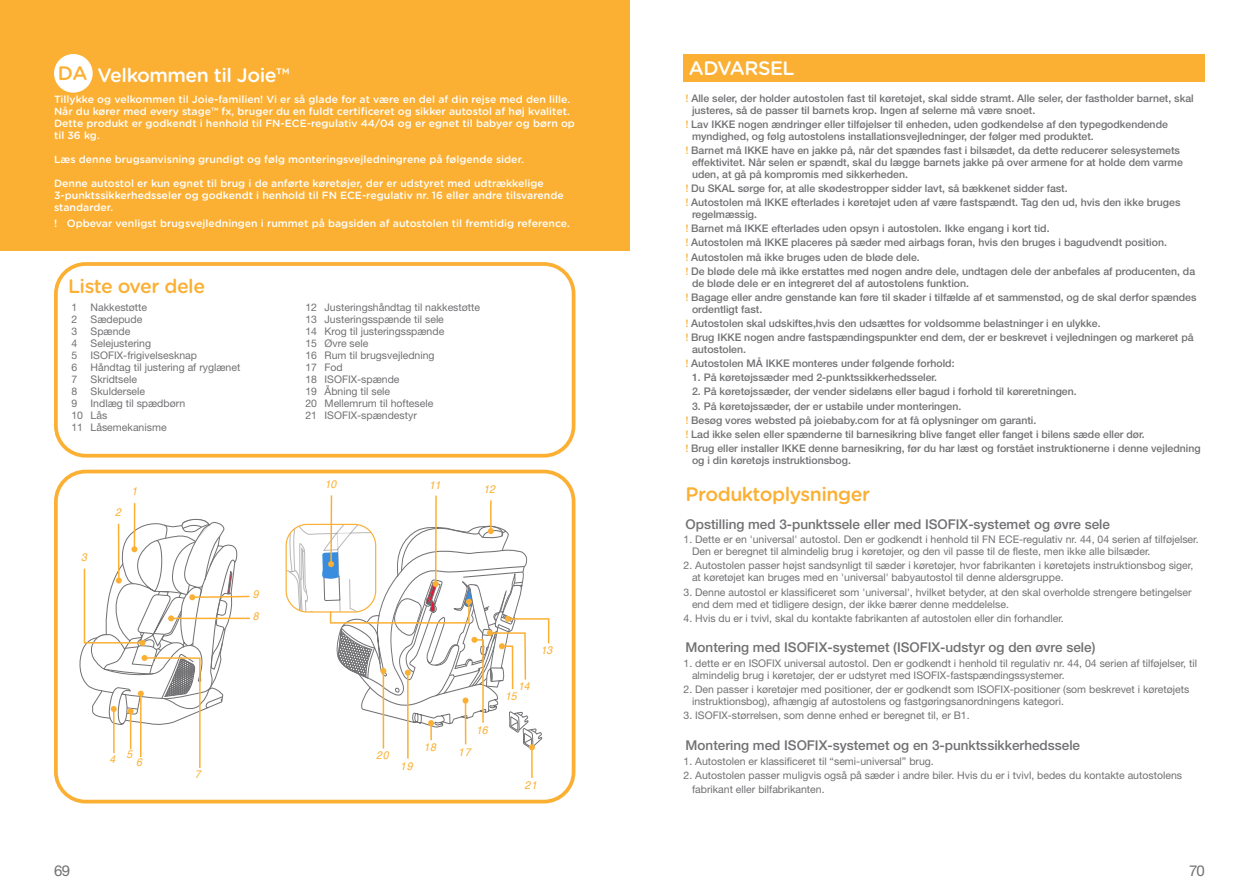
<style>
.page{position:relative;width:1259px;height:893px;background:#fff}
.page>*{position:absolute;margin:0;border:0;box-sizing:border-box;transform-origin:0 0}
.t1{font:500 19.5px "Gotham Rounded";letter-spacing:-.025em;color:#fbb034}
.t2{font:500 19.5px "Gotham Rounded";letter-spacing:-.025em;color:#fff}
.t3{font:15px "Helvetica Neue LT Std";color:#717073}
.t4{font:500 13.5px "Helvetica Neue LT Std";color:#717073}
.t5{font:italic 10.95px "Helvetica";letter-spacing:-.01em;color:#fbb034;scale:.95 1}
.t6{font:500 10.5px/14.1px "Helvetica Neue LT Std";color:#717073}
.t7{font:10.5px/12px "Helvetica Neue LT Std";color:#717073}
.t8{font:500 10.5px/12px "Gotham Rounded";color:#fff}
.s1{color:#fbb034}
.s2{font-family:"Gotham Rounded";color:#fbb034}
</style>
<div class="page">
<div style="left:0;top:0;width:629px;height:250px;background:#fbb034"></div>
<div style="left:54px;top:262px;width:521px;height:196px;border:4px solid #fbb034;border-radius:30px"></div>
<div style="left:54px;top:54px;width:39px;height:39px;background:#fff;border-radius:50%"></div>
<div style="left:683px;top:54px;width:522px;height:28px;background:#fbb034"></div>
<div style="left:54px;top:470px;width:521px;height:333px;border:4px solid #fbb034;border-radius:30px"></div>
<hr style="left:134px;top:503px;width:1px;height:46px;background:#fbb034">
<svg style="left:79px;top:519px;width:171px;height:249px"></svg>
<hr style="left:407px;top:673px;width:2px;height:86px;background:#fbb034">
<hr style="left:490px;top:500px;width:1px;height:31px;background:#fbb034">
<hr style="left:435px;top:496px;width:2px;height:88px;background:#fbb034">
<hr style="left:531px;top:747px;width:2px;height:31px;background:#fbb034">
<hr style="left:330px;top:495px;width:2px;height:69px;background:#fbb034">
<svg style="left:286px;top:524px;width:264px;height:226px"></svg>
<h1 class="t2" style="left:58px;top:61px;width:233px"><span class="s1">DA</span> Velkommen til Joie™</h1>
<p class="t8" style="left:54px;top:92px;width:522px">Tillykke og velkommen til Joie-familien! Vi er så glade for at være en del af din rejse med den lille.<br>Når du kører med every stage™ fx, bruger du en fuldt certificeret og sikker autostol af høj kvalitet.<br>Dette produkt er godkendt i henhold til FN-ECE-regulativ 44/04 og er egnet til babyer og børn op til 36 kg.</p>
<p class="t8" style="left:54px;top:152px;width:471px">Læs denne brugsanvisning grundigt og følg monteringsvejledningrene på følgende sider.</p>
<p class="t8" style="left:54px;top:176px;width:511px">Denne autostol er kun egnet til brug i de anførte køretøjer, der er udstyret med udtrækkelige<br>3-punktssikkerhedsseler og godkendt i henhold til FN ECE-regulativ nr. 16 eller andre tilsvarende standarder.</p>
<p class="t8" style="left:54px;top:217px;width:517px">! Opbevar venligst brugsvejledningen i rummet på bagsiden af autostolen til fremtidig reference.</p>
<h1 class="t1" style="left:68px;top:272px;width:139px">Liste over dele</h1>
<p class="t7" style="left:71px;top:301px;width:7px">1</p>
<p class="t7" style="left:91px;top:301px;width:58px">Nakkestøtte</p>
<p class="t7" style="left:71px;top:313px;width:7px">2</p>
<p class="t7" style="left:91px;top:313px;width:53px">Sædepude</p>
<p class="t7" style="left:71px;top:325px;width:7px">3</p>
<p class="t7" style="left:91px;top:325px;width:41px">Spænde</p>
<p class="t7" style="left:71px;top:337px;width:7px">4</p>
<p class="t7" style="left:91px;top:337px;width:62px">Selejustering</p>
<p class="t7" style="left:71px;top:349px;width:7px">5</p>
<p class="t7" style="left:91px;top:349px;width:108px">ISOFIX-frigivelsesknap</p>
<p class="t7" style="left:71px;top:361px;width:7px">6</p>
<p class="t7" style="left:91px;top:361px;width:151px">Håndtag til justering af ryglænet</p>
<p class="t7" style="left:71px;top:373px;width:7px">7</p>
<p class="t7" style="left:91px;top:373px;width:48px">Skridtsele</p>
<p class="t7" style="left:71px;top:385px;width:7px">8</p>
<p class="t7" style="left:91px;top:385px;width:56px">Skuldersele</p>
<p class="t7" style="left:71px;top:397px;width:7px">9</p>
<p class="t7" style="left:71px;top:397px;width:115px;text-indent:19px">Indlæg til spædbørn<br>10 Lås<br>11 Låsemekanisme</p>
<p class="t7" style="left:305px;top:301px;width:176px">12 Justeringshåndtag til nakkestøtte<br>13 Justeringsspænde til sele<br>14 Krog til justeringsspænde<br>15 Øvre sele<br>16 Rum til brugsvejledning<br>17 Fod<br>18 ISOFIX-spænde<br>19 Åbning til sele<br>20 Mellemrum til hoftesele<br>21 ISOFIX-spændestyr</p>
<p class="t5" style="left:81px;top:549px;width:8px">3</p>
<p class="t5" style="left:115px;top:503px;width:8px">2</p>
<p class="t5" style="left:131px;top:482px;width:8px">1</p>
<p class="t5" style="left:325px;top:476px;width:14px">10</p>
<p class="t5" style="left:429px;top:476px;width:14px">11</p>
<p class="t5" style="left:483px;top:481px;width:14px">12</p>
<p class="t5" style="left:253px;top:585px;width:8px">9</p>
<p class="t5" style="left:253px;top:607px;width:8px">8</p>
<p class="t5" style="left:476px;top:721px;width:14px">16</p>
<p class="t5" style="left:424px;top:738px;width:15px">18</p>
<p class="t5" style="left:126px;top:746px;width:8px">5</p>
<p class="t5" style="left:458px;top:743px;width:15px">17</p>
<p class="t5" style="left:400px;top:757px;width:15px">19</p>
<p class="t5" style="left:376px;top:747px;width:15px">20</p>
<p class="t5" style="left:109px;top:750px;width:8px">4</p>
<p class="t5" style="left:136px;top:754px;width:8px">6</p>
<p class="t5" style="left:195px;top:766px;width:8px">7</p>
<p class="t5" style="left:518px;top:677px;width:14px">14</p>
<p class="t5" style="left:505px;top:687px;width:14px">15</p>
<p class="t5" style="left:541px;top:641px;width:14px">13</p>
<p class="t5" style="left:524px;top:776px;width:15px">21</p>
<h1 class="t2" style="left:689px;top:54px;width:107px">ADVARSEL</h1>
<p class="t6" style="left:692px;top:92px;width:503px;line-height:12px;text-indent:-6px"><span class="s2">!</span> Alle seler, der holder autostolen fast til køretøjet, skal sidde stramt. Alle seler, der fastholder barnet, skal justeres, så de passer til barnets krop. Ingen af selerne må være snoet.</p>
<p class="t6" style="left:692px;top:118px;width:477px;line-height:12px;text-indent:-6px"><span class="s2">!</span> Lav IKKE nogen ændringer eller tilføjelser til enheden, uden godkendelse af den typegodkendende myndighed, og følg autostolens installationsvejledninger, der følger med produktet.</p>
<p class="t6" style="left:692px;top:144px;width:492px;line-height:12px;text-indent:-6px"><span class="s2">!</span> Barnet må IKKE have en jakke på, når det spændes fast i bilsædet, da dette reducerer selesystemets effektivitet. Når selen er spændt, skal du lægge barnets jakke på over armene for at holde dem varme uden, at gå på kompromis med sikkerheden.</p>
<p class="t6" style="left:685px;top:181px;width:496px"><span class="s2">!</span> Du SKAL sørge for, at alle skødestropper sidder lavt, så bækkenet sidder fast.<br><span class="s2">!</span> Autostolen må IKKE efterlades i køretøjet uden af være fastspændt. Tag den ud, hvis den ikke bruges</p>
<p class="t6" style="left:685px;top:207px;width:511px;text-indent:6px">regelmæssig.<br><span class="s2">!</span> Barnet må IKKE efterlades uden opsyn i autostolen. Ikke engang i kort tid.<br><span class="s2">!</span> Autostolen må IKKE placeres på sæder med airbags foran, hvis den bruges i bagudvendt position.<br><span class="s2">!</span> Autostolen må ikke bruges uden de bløde dele.<br><span class="s2">!</span> De bløde dele må ikke erstattes med nogen andre dele, undtagen dele der anbefales af producenten, da</p>
<p class="t6" style="left:685px;top:276px;width:512px;text-indent:6px">de bløde dele er en integreret del af autostolens funktion.<br><span class="s2">!</span> Bagage eller andre genstande kan føre til skader i tilfælde af et sammenstød, og de skal derfor spændes</p>
<p class="t6" style="left:685px;top:302px;width:509px;text-indent:6px">ordentligt fast.<br><span class="s2">!</span> Autostolen skal udskiftes,hvis den udsættes for voldsomme belastninger i en ulykke.<br><span class="s2">!</span> Brug IKKE nogen andre fastspændingspunkter end dem, der er beskrevet i vejledningen og markeret på</p>
<p class="t6" style="left:685px;top:342px;width:270px;text-indent:6px">autostolen.<br><span class="s2">!</span> Autostolen MÅ IKKE monteres under følgende forhold:</p>
<p class="t6" style="left:692px;top:370px;width:247px">1. På køretøjssæder med 2-punktssikkerhedsseler.</p>
<p class="t6" style="left:692px;top:384px;width:386px">2. På køretøjssæder, der vender sidelæns eller bagud i forhold til køreretningen.</p>
<p class="t6" style="left:685px;top:399px;width:516px;text-indent:6px">3. På køretøjssæder, der er ustabile under monteringen.<br><span class="s2">!</span> Besøg vores websted på joiebaby.com for at få oplysninger om garanti.<br><span class="s2">!</span> Lad ikke selen eller spænderne til barnesikring blive fanget eller fanget i bilens sæde eller dør.<br><span class="s2">!</span> Brug eller installer IKKE denne barnesikring, før du har læst og forstået instruktionerne i denne vejledning</p>
<p class="t6" style="left:692px;top:453px;width:160px">og i din køretøjs instruktionsbog.</p>
<h1 class="t1" style="left:685px;top:480px;width:186px">Produktoplysninger</h1>
<p class="t4" style="left:685px;top:516px;width:426px">Opstilling med 3-punktssele eller med ISOFIX-systemet og øvre sele</p>
<p class="t7" style="left:692px;top:533px;width:508px;text-indent:-9px">1. Dette er en 'universal' autostol. Den er godkendt i henhold til FN ECE-regulativ nr. 44, 04 serien af tilføjelser.<br>Den er beregnet til almindelig brug i køretøjer, og den vil passe til de fleste, men ikke alle bilsæder.</p>
<p class="t7" style="left:692px;top:559px;width:503px;text-indent:-9px">2. Autostolen passer højst sandsynligt til sæder i køretøjer, hvor fabrikanten i køretøjets instruktionsbog siger, at køretøjet kan bruges med en 'universal' babyautostol til denne aldersgruppe.</p>
<p class="t7" style="left:692px;top:586px;width:501px;text-indent:-9px">3. Denne autostol er klassificeret som 'universal', hvilket betyder, at den skal overholde strengere betingelser end dem med et tidligere design, der ikke bærer denne meddelelse.</p>
<p class="t7" style="left:683px;top:612px;width:382px">4. Hvis du er i tvivl, skal du kontakte fabrikanten af autostolen eller din forhandler.</p>
<p class="t4" style="left:685px;top:640px;width:411px">Montering med ISOFIX-systemet (ISOFIX-udstyr og den øvre sele)</p>
<p class="t7" style="left:692px;top:657px;width:506px;text-indent:-9px">1. dette er en ISOFIX universal autostol. Den er godkendt i henhold til regulativ nr. 44, 04 serien af tilføjelser, til almindelig brug i køretøjer, der er udstyret med ISOFIX-fastspændingssystemer.</p>
<p class="t7" style="left:692px;top:683px;width:499px;text-indent:-9px">2. Den passer i køretøjer med positioner, der er godkendt som ISOFIX-positioner (som beskrevet i køretøjets instruktionsbog), afhængig af autostolens og fastgøringsanordningens kategori.</p>
<p class="t7" style="left:683px;top:709px;width:288px">3. ISOFIX-størrelsen, som denne enhed er beregnet til, er B1.</p>
<p class="t4" style="left:685px;top:737px;width:396px">Montering med ISOFIX-systemet og en 3-punktssikkerhedssele</p>
<p class="t7" style="left:683px;top:755px;width:252px">1. Autostolen er klassificeret til “semi-universal” brug.</p>
<p class="t7" style="left:692px;top:768px;width:491px;line-height:14.2px;text-indent:-9px">2. Autostolen passer muligvis også på sæder i andre biler. Hvis du er i tvivl, bedes du kontakte autostolens fabrikant eller bilfabrikanten.</p>
<h2 class="t3" style="left:54px;top:861px;width:18px">69</h2>
<h2 class="t3" style="left:1189px;top:862px;width:17px">70</h2>
</div>
